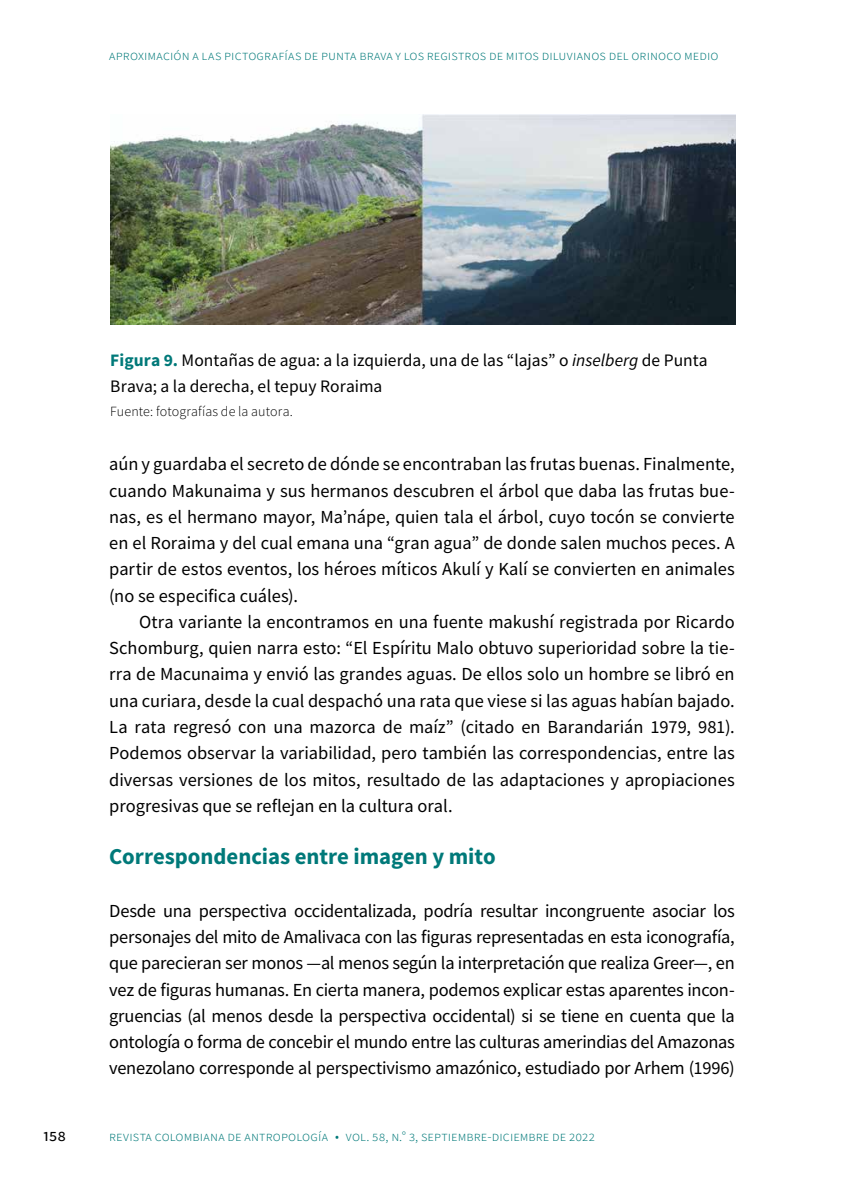
<style>
.page{position:relative;width:844px;height:1191px;background:#fff}
.page>*{position:absolute;margin:0;border:0;box-sizing:border-box;transform-origin:0 0}
.t1{font:700 22.75px "Source Sans Pro";color:#007979}
.t2{font:18.38px/26.2px "Source Sans Pro";color:#000;text-align:justify}
.t3{font:17.5px/26.2px "Source Sans Pro";color:#000}
.t4{font:300 14px "Source Sans Pro";letter-spacing:.01em;color:#007979}
.t5{font:300 14px "Source Sans Pro";letter-spacing:.01em;color:#000}
.s1{font-weight:700;color:#007979}
.s2{font-style:italic}
</style>
<div class="page">
<img style="left:110px;top:114px;width:625px;height:210px">
<p class="t4" style="left:109px;top:47px;width:8px">APRO</p>
<p class="t4" style="left:138px;top:47px;width:13px">XIMACI</p>
<p class="t4" style="left:173px;top:47px;width:59px">ÓNALAS PICTOGRA</p>
<p class="t4" style="left:278px;top:47px;width:89px">FÍAS DE PUNTA BRAVA</p>
<p class="t4" style="left:395px;top:47px;width:39px">Y LOS REGISTROS</p>
<p class="t4" style="left:489px;top:47px;width:25px">DE MITOS</p>
<p class="t4" style="left:541px;top:47px;width:33px">DILUVIANOS</p>
<p class="t4" style="left:608px;top:47px;width:31px">DEL ORINOCO</p>
<p class="t4" style="left:684px;top:47px;width:8px">MEDIO</p>
<p class="t3" style="left:43px;top:1122px;width:24px">158</p>
<p class="t3" style="left:110px;top:346px;width:598px"><span class="s1">Figura 9.</span> Montañas de agua: a la izquierda, una de las “lajas” o <span class="s2">inselberg</span> de Punta<br>Brava; a la derecha, el tepuy Roraima</p>
<p class="t5" style="left:110px;top:403px;width:184px">Fuente: fotografías de la autora.</p>
<p class="t2" style="left:109px;top:451px;width:627px">aún y guardaba el secreto de dónde se encontraban las frutas buenas. Finalmente, cuando Makunaima y sus hermanos descubren el árbol que daba las frutas bue&shy;nas, es el hermano mayor, Ma’nápe, quien tala el árbol, cuyo tocón se convierte en el Roraima y del cual emana una “gran agua” de donde salen muchos peces. A partir de estos eventos, los héroes míticos Akulí y Kalí se convierten en animales (no se especifica cuáles).</p>
<p class="t2" style="left:109px;top:608px;width:627px;text-indent:30px">Otra variante la encontramos en una fuente makushí registrada por Ricardo Schomburg, quien narra esto: “El Espíritu Malo obtuvo superioridad sobre la tie&shy;rra de Macunaima y envió las grandes aguas. De ellos solo un hombre se libró en una curiara, desde la cual despachó una rata que viese si las aguas habían bajado.<br>La rata regresó con una mazorca de maíz” (citado en Barandarián 1979, 981).<br>Podemos observar la variabilidad, pero también las correspondencias, entre las diversas versiones de los mitos, resultado de las adaptaciones y apropiaciones progresivas que se reflejan en la cultura oral.</p>
<p class="t1" style="left:109px;top:841px;width:388px">Correspondencias entre imagen y mito</p>
<p class="t2" style="left:109px;top:897px;width:627px">Desde una perspectiva occidentalizada, podría resultar incongruente asociar los personajes del mito de Amalivaca con las figuras representadas en esta iconografía, que parecieran ser monos —al menos según la interpretación que realiza Greer—, en vez de figuras humanas. En cierta manera, podemos explicar estas aparentes incon&shy;gruencias (al menos desde la perspectiva occidental) si se tiene en cuenta que la ontología o forma de concebir el mundo entre las culturas amerindias del Amazonas venezolano corresponde al perspectivismo amazónico, estudiado por Arhem (1996)</p>
<p class="t4" style="left:109px;top:1128px;width:320px">revista colombiana de antropología • Vol. 58, N .° 3, SEPTIEMBRE</p>
<p class="t4" style="left:487px;top:1128px;width:12px">-DICIEMBRE</p>
<p class="t4" style="left:552px;top:1128px;width:44px">de 2022</p>
</div>
